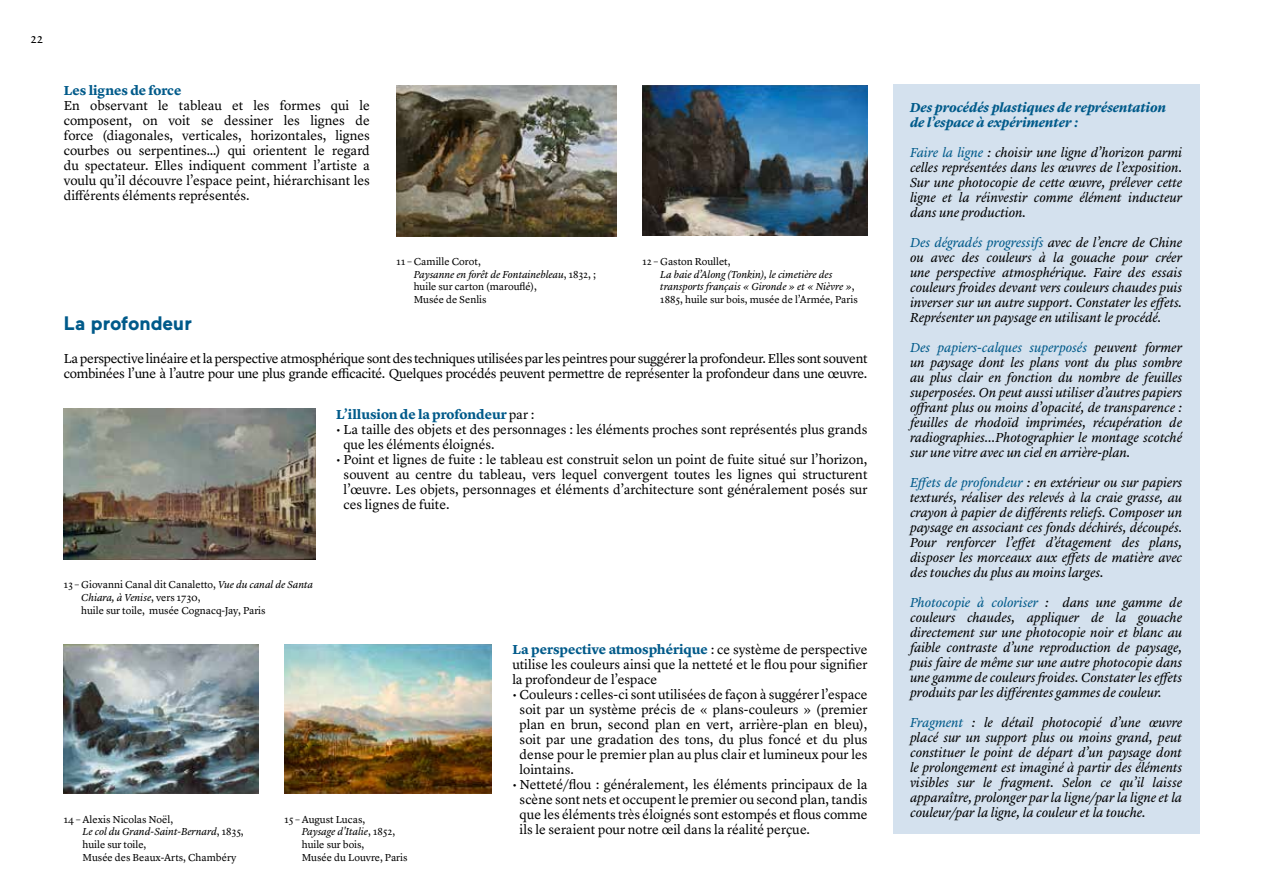
<style>
.page{position:relative;width:1263px;height:893px;background:#fff}
.page>*{position:absolute;margin:0;border:0;box-sizing:border-box;transform-origin:0 0}
.t1{font:700 19.5px "Maax";color:#005a8a}
.t2{font:italic 13.5px/15px "Lyon Text";letter-spacing:-.005em;color:#000;text-align:justify}
.t3{font:13.5px/15px "Lyon Text";letter-spacing:-.005em;color:#000;text-align:justify}
.t4{font:italic 700 13.5px/15px "Lyon Text";color:#005a8a}
.t5{font:700 13.5px "Lyon Text";letter-spacing:-.005em;color:#005a8a}
.t6{font:10.5px/12.6px "Lyon Text";color:#000}
.t7{font:italic 10.5px/12.6px "Lyon Text";letter-spacing:-.005em;color:#000}
.s1{font-style:italic}
.s2{font-style:normal}
.s3{font-weight:400;color:#000}
.s4{font-weight:700;color:#005a8a}
.s5{color:#005a8a}
</style>
<div class="page">
<img style="left:396px;top:86px;width:220px;height:150px">
<img style="left:642px;top:85px;width:225px;height:151px">
<img style="left:64px;top:409px;width:251px;height:150px">
<img style="left:64px;top:644px;width:194px;height:150px">
<img style="left:284px;top:644px;width:207px;height:150px">
<div style="left:893px;top:85px;width:306px;height:749px;background:#d4e1ee"></div>
<p class="t3" style="left:31px;top:29px;width:14px">22</p>
<p class="t5" style="left:64px;top:80px;width:119px">Les lignes de force</p>
<p class="t3" style="left:64px;top:97px;width:308px">En observant le tableau et les formes qui le composent, on voit se dessiner les lignes de force (diagonales, verticales, horizontales, lignes courbes ou serpentines…) qui orientent le regard du spectateur. Elles indiquent comment l’artiste a voulu qu’il découvre l’espace peint, hiérarchisant les différents éléments représentés.</p>
<p class="t6" style="left:414px;top:255px;width:184px;text-indent:-17px">11 – Camille Corot,<br><span class="s1">Paysanne en forêt de Fontainebleau</span>, 1832, ; huile sur carton (marouflé),<br>Musée de Senlis</p>
<p class="t6" style="left:642px;top:254px;width:90px">12 – Gaston Roullet,</p>
<p class="t7" style="left:660px;top:267px;width:199px">La baie d’Along (Tonkin), le cimetière des transports français « Gironde » et « Nièvre »<span class="s2">,<br>1885, huile sur bois, musée de l’Armée, Paris</span></p>
<h1 class="t1" style="left:64px;top:313px;width:130px">La profondeur</h1>
<p class="t3" style="left:64px;top:350px;width:805px">La perspective linéaire et la perspective atmosphérique sont des techniques utilisées par les peintres pour suggérer la profondeur. Elles sont souvent combinées l’une à l’autre pour une plus grande efficacité. Quelques procédés peuvent permettre de représenter la profondeur dans une œuvre.</p>
<p class="t5" style="left:336px;top:404px;width:200px">L’illusion de la profondeur <span class="s3">par :</span></p>
<p class="t3" style="left:344px;top:421px;width:525px;text-indent:-7px">• La taille des objets et des personnages : les éléments proches sont représentés plus grands que les éléments éloignés.</p>
<p class="t3" style="left:344px;top:451px;width:525px;text-indent:-7px">• Point et lignes de fuite : le tableau est construit selon un point de fuite situé sur l’horizon, souvent au centre du tableau, vers lequel convergent toutes les lignes qui structurent l’œuvre. Les objets, personnages et éléments d’architecture sont généralement posés sur ces lignes de fuite.</p>
<p class="t6" style="left:81px;top:578px;width:233px;text-indent:-17px">13 – Giovanni Canal dit Canaletto, <span class="s1">Vue du canal de Santa<br>Chiara, à Venise</span>, vers 1730,<br>huile sur toile, musée Cognacq-Jay, Paris</p>
<p class="t6" style="left:83px;top:812px;width:163px;text-indent:-19px">14 – Alexis Nicolas Noël,<br><span class="s1">Le col du Grand-Saint-Bernard</span>, 1835, huile sur toile,<br>Musée des Beaux-Arts, Chambéry</p>
<p class="t6" style="left:302px;top:812px;width:107px;text-indent:-17px">15 – August Lucas,<br><span class="s1">Paysage d'Italie</span>, 1852, huile sur bois,<br>Musée du Louvre, Paris</p>
<p class="t3" style="left:512px;top:641px;width:357px"><span class="s4">La perspective atmosphérique</span> : ce système de perspective utilise les couleurs ainsi que la netteté et le flou pour signifier la profondeur de l’espace</p>
<p class="t3" style="left:520px;top:686px;width:349px;text-indent:-7px">• Couleurs : celles-ci sont utilisées de façon à suggérer l’espace soit par un système précis de « plans-couleurs » (premier plan en brun, second plan en vert, arrière-plan en bleu), soit par une gradation des tons, du plus foncé et du plus dense pour le premier plan au plus clair et lumineux pour les lointains.</p>
<p class="t3" style="left:520px;top:776px;width:349px;text-indent:-7px">• Netteté/flou : généralement, les éléments principaux de la scène sont nets et occupent le premier ou second plan, tandis que les éléments très éloignés sont estompés et flous comme ils le seraient pour notre œil dans la réalité perçue.</p>
<p class="t4" style="left:910px;top:99px;width:258px">Des procédés plastiques de représentation de l’espace à expérimenter :</p>
<p class="t2" style="left:910px;top:144px;width:274px"><span class="s5">Faire la ligne</span> : choisir une ligne d’horizon parmi celles représentées dans les œuvres de l’exposition.<br>Sur une photocopie de cette œuvre, prélever cette ligne et la réinvestir comme élément inducteur dans une production.</p>
<p class="t2" style="left:910px;top:234px;width:274px"><span class="s5">Des dégradés progressifs</span> avec de l’encre de Chine ou avec des couleurs à la gouache pour créer une perspective atmosphérique. Faire des essais couleurs froides devant vers couleurs chaudes puis inverser sur un autre support. Constater les effets.<br>Représenter un paysage en utilisant le procédé.</p>
<p class="t2" style="left:910px;top:339px;width:274px"><span class="s5">Des papiers-calques superposés</span> peuvent former un paysage dont les plans vont du plus sombre au plus clair en fonction du nombre de feuilles superposées. On peut aussi utiliser d’autres papiers offrant plus ou moins d’opacité, de transparence : feuilles de rhodoïd imprimées, récupération de radiographies…Photographier le montage scotché sur une vitre avec un ciel en arrière-plan.</p>
<p class="t2" style="left:910px;top:474px;width:274px"><span class="s5">Effets de profondeur</span> : en extérieur ou sur papiers texturés, réaliser des relevés à la craie grasse, au crayon à papier de différents reliefs. Composer un paysage en associant ces fonds déchirés, découpés.<br>Pour renforcer l’effet d’étagement des plans, disposer les morceaux aux effets de matière avec des touches du plus au moins larges.</p>
<p class="t2" style="left:910px;top:594px;width:274px"><span class="s5">Photocopie à coloriser</span> : dans une gamme de couleurs chaudes, appliquer de la gouache directement sur une photocopie noir et blanc au faible contraste d’une reproduction de paysage, puis faire de même sur une autre photocopie dans une gamme de couleurs froides. Constater les effets produits par les différentes gammes de couleur.</p>
<p class="t2" style="left:910px;top:714px;width:274px"><span class="s5">Fragment</span> : le détail photocopié d’une œuvre placé sur un support plus ou moins grand, peut constituer le point de départ d’un paysage dont le prolongement est imaginé à partir des éléments visibles sur le fragment. Selon ce qu’il laisse apparaître, prolonger par la ligne/par la ligne et la couleur/par la ligne, la couleur et la touche.</p>
</div>
